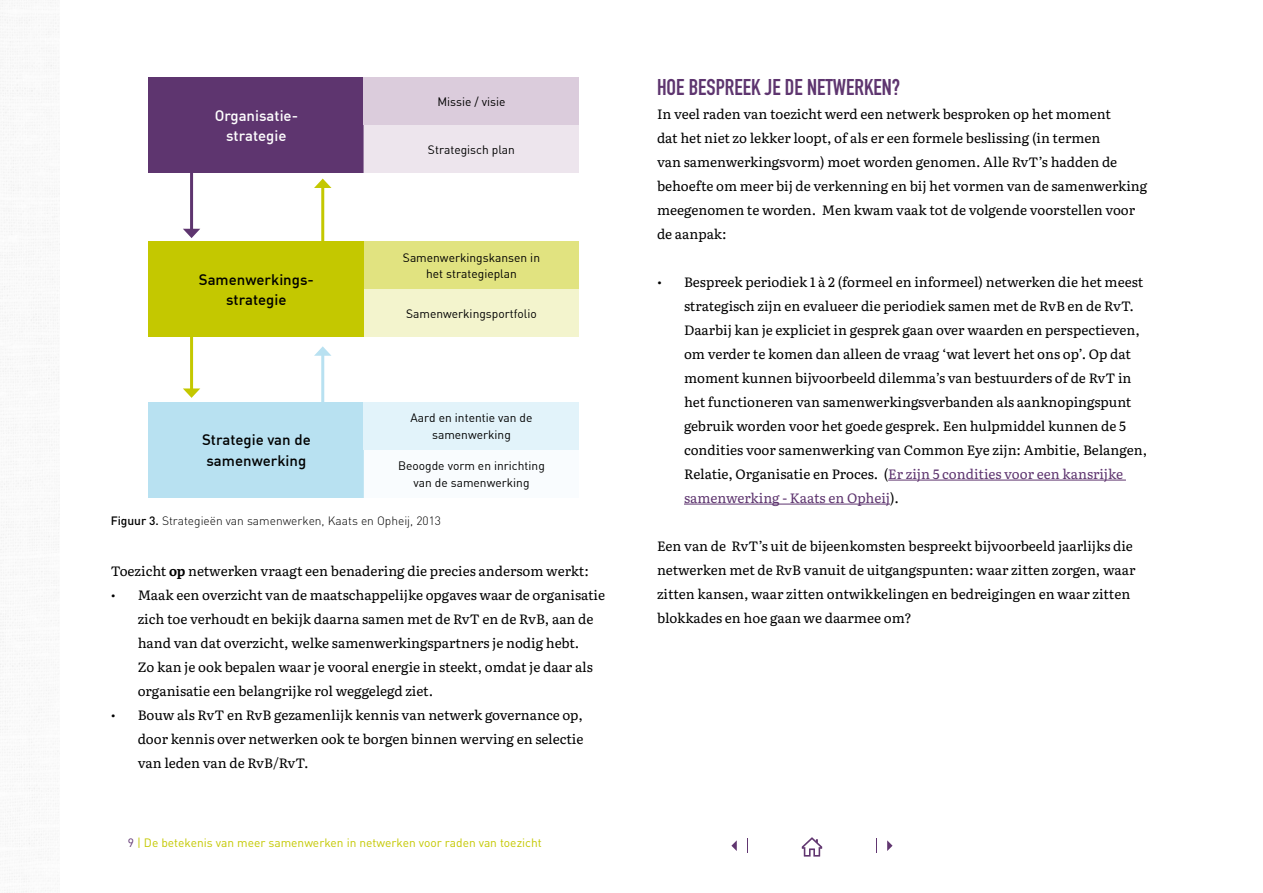
<style>
.page{position:relative;width:1263px;height:893px;background:#fff}
.page>*{position:absolute;margin:0;border:0;box-sizing:border-box;transform-origin:0 0}
.t1{font:700 22.5px "DIN Condensed";color:#5e356f}
.t2{font:500 15px/20.4px "DIN";color:#000;text-align:center}
.t3{font:500 15px/20.4px "DIN";color:#fff;text-align:center}
.t4{font:13.5px/24px "Literata";color:#000}
.t5{font:12px/16.5px "DIN";color:#000;text-align:center}
.t6{font:12px "DIN Pro";color:#c4c800}
.t7{font:300 12px "DIN Pro";color:#000}
.s1{font-weight:500}
.s2{font-weight:700}
.s3{color:#5e3370}
.s4{color:#5e356f}
</style>
<div class="page">
<svg style="left:747px;top:838px;width:1px;height:15px"></svg>
<svg style="left:731px;top:840px;width:6px;height:11px"></svg>
<svg style="left:876px;top:838px;width:1px;height:15px"></svg>
<svg style="left:887px;top:840px;width:5px;height:11px"></svg>
<svg style="left:802px;top:837px;width:20px;height:20px"></svg>
<div style="left:149px;top:78px;width:215px;height:95px;background:#5e356f"></div>
<div style="left:364px;top:78px;width:215px;height:47px;background:#dbccdc"></div>
<div style="left:364px;top:125px;width:215px;height:48px;background:#ede5ed"></div>
<div style="left:149px;top:241px;width:215px;height:96px;background:#c4c800"></div>
<div style="left:364px;top:241px;width:215px;height:48px;background:#e1e380"></div>
<div style="left:364px;top:289px;width:215px;height:48px;background:#f3f4cd"></div>
<div style="left:149px;top:402px;width:215px;height:95px;background:#b8e1f1"></div>
<div style="left:364px;top:402px;width:215px;height:48px;background:#e2f3fa"></div>
<div style="left:364px;top:450px;width:215px;height:47px;background:#f9fcfe"></div>
<hr style="left:190px;top:170px;width:3px;height:61px;background:#5e356f">
<svg style="left:183px;top:229px;width:17px;height:9px"></svg>
<hr style="left:190px;top:330px;width:3px;height:61px;background:#c4c800">
<svg style="left:183px;top:388px;width:17px;height:10px"></svg>
<hr style="left:321px;top:185px;width:3px;height:62px;background:#c4c800">
<svg style="left:314px;top:179px;width:17px;height:9px"></svg>
<hr style="left:321px;top:353px;width:3px;height:62px;background:#b8e1f1">
<svg style="left:314px;top:346px;width:17px;height:10px"></svg>
<hr style="left:888px;top:480px;width:238px;height:1px;background:#5e356f">
<hr style="left:684px;top:504px;width:206px;height:1px;background:#5e356f">
<p class="t3" style="left:215px;top:105px;width:85px">Organisatie&shy;strategie</p>
<p class="t2" style="left:199px;top:269px;width:117px">Samenwerkings&shy;strategie</p>
<p class="t2" style="left:202px;top:429px;width:110px;text-align:left">Strategie van de samenwerking</p>
<p class="t5" style="left:437px;top:93px;width:70px">Missie / visie</p>
<p class="t5" style="left:428px;top:141px;width:89px">Strategisch plan</p>
<p class="t5" style="left:403px;top:249px;width:139px">Samenwerkingskansen in het strategieplan</p>
<p class="t5" style="left:406px;top:305px;width:132px">Samenwerkingsportfolio</p>
<p class="t5" style="left:411px;top:410px;width:123px">Aard en intentie van de samenwerking</p>
<p class="t5" style="left:398px;top:457px;width:148px">Beoogde vorm en inrichting van de samenwerking</p>
<p class="t7" style="left:111px;top:512px;width:332px"><span class="s1">Figuur 3.</span> Strategieën van samenwerken, Kaats en Opheij, 2013</p>
<p class="t4" style="left:111px;top:558px;width:480px">Toezicht <span class="s2">op</span> netwerken vraagt een benadering die precies andersom werkt:</p>
<p class="t4" style="left:138px;top:582px;width:469px;text-indent:-27px">• Maak een overzicht van de maatschappelijke opgaves waar de organisatie zich toe verhoudt en bekijk daarna samen met de RvT en de RvB, aan de hand van dat overzicht, welke samenwerkingspartners je nodig hebt.<br>Zo kan je ook bepalen waar je vooral energie in steekt, omdat je daar als organisatie een belangrijke rol weggelegd ziet.</p>
<p class="t4" style="left:138px;top:702px;width:447px;text-align:justify;text-indent:-27px">• Bouw als RvT en RvB gezamenlijk kennis van netwerk governance op, door kennis over netwerken ook te borgen binnen werving en selectie van leden van de RvB/RvT.</p>
<p class="t6" style="left:128px;top:834px;width:415px"><span class="s3">9</span> | De betekenis van meer samenwerken in netwerken voor raden van toezicht</p>
<h1 class="t1" style="left:657px;top:72px;width:245px">HOE BESPREEK JE DE NETWERKEN?</h1>
<p class="t4" style="left:657px;top:101px;width:492px">In veel raden van toezicht werd een netwerk besproken op het moment<br>dat het niet zo lekker loopt, of als er een formele beslissing (in termen<br>van samenwerkingsvorm) moet worden genomen. Alle RvT’s hadden de behoefte om meer bij de verkenning en bij het vormen van de samenwerking meegenomen te worden. Men kwam vaak tot de volgende voorstellen voor de aanpak:</p>
<p class="t4" style="left:684px;top:269px;width:465px;text-indent:-27px">• Bespreek periodiek 1 à 2 (formeel en informeel) netwerken die het meest strategisch zijn en evalueer die periodiek samen met de RvB en de RvT.<br>Daarbij kan je expliciet in gesprek gaan over waarden en perspectieven, om verder te komen dan alleen de vraag ‘wat levert het ons op’. Op dat moment kunnen bijvoorbeeld dilemma’s van bestuurders of de RvT in het functioneren van samenwerkingsverbanden als aanknopingspunt gebruik worden voor het goede gesprek. Een hulpmiddel kunnen de 5 condities voor samenwerking van Common Eye zijn: Ambitie, Belangen, Relatie, Organisatie en Proces. (<span class="s4">Er zijn 5 condities voor een kansrijke samenwerking - Kaats en Opheij</span>).</p>
<p class="t4" style="left:657px;top:533px;width:480px">Een van de RvT’s uit de bijeenkomsten bespreekt bijvoorbeeld jaarlijks die netwerken met de RvB vanuit de uitgangspunten: waar zitten zorgen, waar zitten kansen, waar zitten ontwikkelingen en bedreigingen en waar zitten blokkades en hoe gaan we daarmee om?</p>
</div>
